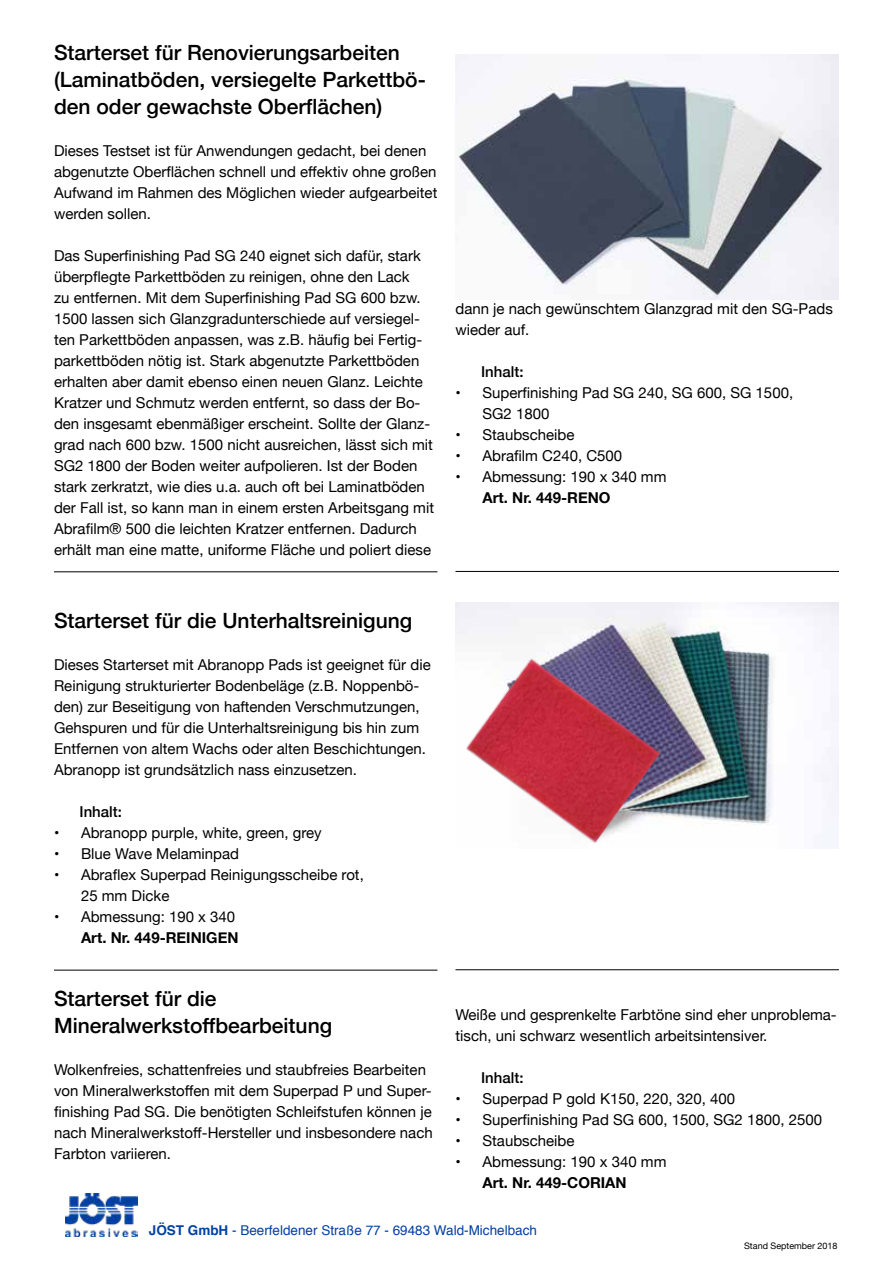
<style>
.page{position:relative;width:893px;height:1263px;background:#fff}
.page>*{position:absolute;margin:0;border:0;box-sizing:border-box;transform-origin:0 0}
.t1{font:500 21px/27px "Helvetica Neue";color:#000}
.t2{font:15px/21px "Helvetica Neue";color:#000}
.t3{font:700 15px "Helvetica Neue";color:#000}
.t4{font:500 15px "Helvetica Neue";color:#000}
.t5{font:13.5px "Helvetica";color:#0241a2}
.t6{font:9px "Helvetica Neue";color:#000}
.s1{font-weight:700}
</style>
<div class="page">
<img style="left:455px;top:54px;width:384px;height:246px">
<img style="left:455px;top:602px;width:384px;height:246px">
<hr style="left:54px;top:571px;width:383px;height:1px;background:#000">
<img style="left:65px;top:1193px;width:73px;height:44px">
<hr style="left:455px;top:571px;width:384px;height:1px;background:#000">
<hr style="left:54px;top:970px;width:383px;height:1px;background:#000">
<hr style="left:455px;top:969px;width:384px;height:1px;background:#000">
<img style="left:455px;top:631px;width:237px;height:217px">
<h1 class="t1" style="left:54px;top:38px;width:373px">Starterset für Renovierungsarbeiten (Laminatböden, versiegelte Parkettbö&shy;den oder gewachste Oberflächen)</h1>
<p class="t2" style="left:54px;top:141px;width:385px">Dieses Testset ist für Anwendungen gedacht, bei denen abgenutzte Oberflächen schnell und effektiv ohne großen Aufwand im Rahmen des Möglichen wieder aufgearbeitet werden sollen.</p>
<p class="t2" style="left:54px;top:246px;width:382px">Das Superfinishing Pad SG 240 eignet sich dafür, stark überpflegte Parkettböden zu reinigen, ohne den Lack<br>zu entfernen. Mit dem Superfinishing Pad SG 600 bzw.<br>1500 lassen sich Glanzgradunterschiede auf versiegel&shy;ten Parkettböden anpassen, was z.B. häufig bei Fertig&shy;parkettböden nötig ist. Stark abgenutzte Parkettböden erhalten aber damit ebenso einen neuen Glanz. Leichte Kratzer und Schmutz werden entfernt, so dass der Bo&shy;den insgesamt ebenmäßiger erscheint. Sollte der Glanz&shy;grad nach 600 bzw. 1500 nicht ausreichen, lässt sich mit SG2 1800 der Boden weiter aufpolieren. Ist der Boden stark zerkratzt, wie dies u.a. auch oft bei Laminatböden der Fall ist, so kann man in einem ersten Arbeitsgang mit Abrafilm® 500 die leichten Kratzer entfernen. Dadurch erhält man eine matte, uniforme Fläche und poliert diese</p>
<p class="t2" style="left:455px;top:299px;width:379px">dann je nach gewünschtem Glanzgrad mit den SG-Pads wieder auf.</p>
<p class="t4" style="left:481px;top:360px;width:44px">Inhalt:</p>
<p class="t2" style="left:482px;top:383px;width:312px;text-indent:-27px">• Superfinishing Pad SG 240, SG 600, SG 1500,<br>SG2 1800</p>
<p class="t2" style="left:455px;top:425px;width:120px">• Staubscheibe</p>
<p class="t2" style="left:455px;top:446px;width:168px">• Abrafilm C240, C500</p>
<p class="t2" style="left:455px;top:467px;width:213px">• Abmessung: 190 x 340 mm</p>
<p class="t3" style="left:482px;top:486px;width:130px">Art. Nr. 449-RENO</p>
<h1 class="t1" style="left:54px;top:605px;width:360px">Starterset für die Unterhaltsreinigung</h1>
<p class="t2" style="left:54px;top:655px;width:378px">Dieses Starterset mit Abranopp Pads ist geeignet für die Reinigung strukturierter Bodenbeläge (z.B. Noppenbö&shy;den) zur Beseitigung von haftenden Verschmutzungen, Gehspuren und für die Unterhaltsreinigung bis hin zum Entfernen von altem Wachs oder alten Beschichtungen.<br>Abranopp ist grundsätzlich nass einzusetzen.</p>
<p class="t4" style="left:80px;top:799px;width:44px">Inhalt:</p>
<p class="t2" style="left:54px;top:823px;width:269px">• Abranopp purple, white, green, grey</p>
<p class="t2" style="left:54px;top:844px;width:187px">• Blue Wave Melaminpad</p>
<p class="t2" style="left:81px;top:865px;width:284px;text-indent:-27px">• Abraflex Superpad Reinigungsscheibe rot,<br>25 mm Dicke</p>
<p class="t2" style="left:54px;top:907px;width:183px">• Abmessung: 190 x 340</p>
<p class="t3" style="left:81px;top:926px;width:159px">Art. Nr. 449-REINIGEN</p>
<h1 class="t1" style="left:54px;top:983px;width:280px">Starterset für die<br>Mineralwerkstoffbearbeitung</h1>
<p class="t2" style="left:54px;top:1060px;width:380px">Wolkenfreies, schattenfreies und staubfreies Bearbeiten von Mineralwerkstoffen mit dem Superpad P und Super&shy;finishing Pad SG. Die benötigten Schleifstufen können je nach Mineralwerkstoff-Hersteller und insbesondere nach Farbton variieren.</p>
<p class="t2" style="left:455px;top:1005px;width:383px">Weiße und gesprenkelte Farbtöne sind eher unproblema&shy;tisch, uni schwarz wesentlich arbeitsintensiver.</p>
<p class="t4" style="left:481px;top:1066px;width:44px">Inhalt:</p>
<p class="t2" style="left:455px;top:1089px;width:281px">• Superpad P gold K150, 220, 320, 400</p>
<p class="t2" style="left:455px;top:1110px;width:368px">• Superfinishing Pad SG 600, 1500, SG2 1800, 2500</p>
<p class="t2" style="left:455px;top:1131px;width:120px">• Staubscheibe</p>
<p class="t2" style="left:455px;top:1152px;width:213px">• Abmessung: 190 x 340 mm</p>
<p class="t3" style="left:482px;top:1171px;width:146px">Art. Nr. 449-CORIAN</p>
<p class="t5" style="left:149px;top:1220px;width:390px"><span class="s1">JÖST GmbH</span> - Beerfeldener Straße 77 - 69483 Wald-Michelbach</p>
<p class="t6" style="left:744px;top:1239px;width:95px">Stand September 2018</p>
</div>
